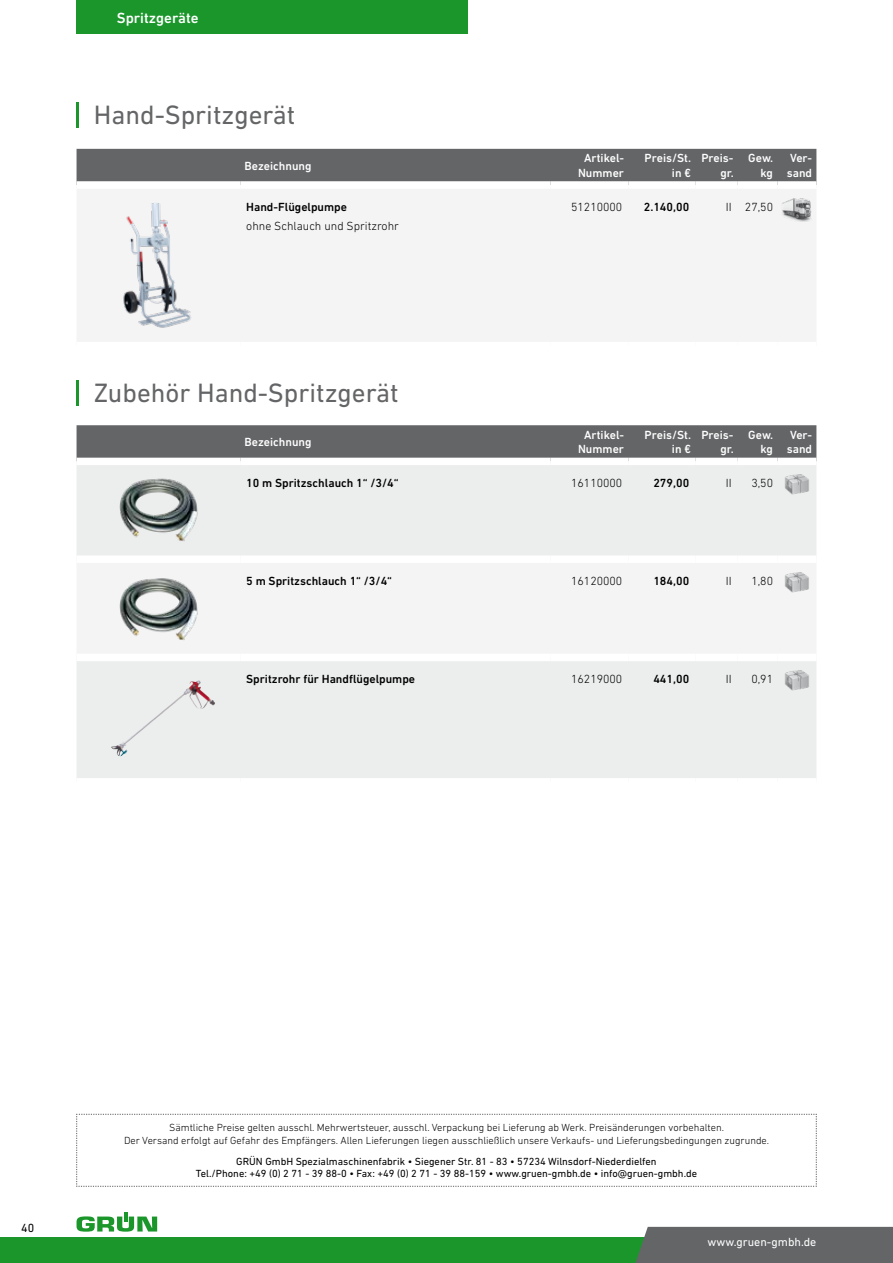
<style>
.page{position:relative;width:893px;height:1263px;background:#fff}
.page>*{position:absolute;margin:0;border:0;box-sizing:border-box;transform-origin:0 0}
.t1{font:27px "DIN Next LT Pro";color:#646567}
.t2{font:500 15px "DIN Next LT Pro";color:#fff}
.t3{font:500 12px/14.4px "DIN Next LT Pro";color:#fff;text-align:right}
.t4{font:500 12px "DIN Next LT Pro";color:#000}
.t5{font:300 12px "DIN Next LT Pro";color:#000}
.t6{font:12px "DIN Next LT Pro";color:#fff}
.t7{font:12px "DIN Next LT Pro";color:#000}
.t8{font:300 10.5px/12.6px "DIN Next LT Pro";color:#000;text-align:center}
.t9{font:10.5px/12.6px "DIN Next LT Pro";color:#000;text-align:center}
</style>
<div class="page">
<svg style="left:76px;top:1114px;width:741px;height:72px"></svg>
<div style="left:77px;top:149px;width:739px;height:32px;background:#646567"></div>
<div style="left:77px;top:189px;width:739px;height:153px;background:#f4f4f5"></div>
<img style="left:106px;top:202px;width:104px;height:127px">
<img style="left:781px;top:198px;width:32px;height:24px">
<hr style="left:77px;top:102px;width:2px;height:26px;background:#1a962b">
<hr style="left:77px;top:381px;width:2px;height:25px;background:#1a962b">
<div style="left:77px;top:425px;width:739px;height:33px;background:#646567"></div>
<div style="left:77px;top:465px;width:739px;height:313px;background:#eceded"></div>
<div style="left:77px;top:563px;width:739px;height:91px;background:#f4f4f5"></div>
<div style="left:77px;top:555px;width:163px;height:8px;background:#fff"></div>
<div style="left:240px;top:555px;width:311px;height:8px;background:#fff"></div>
<div style="left:551px;top:555px;width:77px;height:8px;background:#fff"></div>
<div style="left:628px;top:555px;width:67px;height:8px;background:#fff"></div>
<div style="left:695px;top:555px;width:43px;height:8px;background:#fff"></div>
<div style="left:738px;top:555px;width:39px;height:8px;background:#fff"></div>
<div style="left:777px;top:555px;width:39px;height:8px;background:#fff"></div>
<div style="left:77px;top:654px;width:163px;height:7px;background:#fff"></div>
<div style="left:240px;top:654px;width:311px;height:7px;background:#fff"></div>
<div style="left:551px;top:654px;width:77px;height:7px;background:#fff"></div>
<div style="left:628px;top:654px;width:67px;height:7px;background:#fff"></div>
<div style="left:695px;top:654px;width:43px;height:7px;background:#fff"></div>
<div style="left:738px;top:654px;width:39px;height:7px;background:#fff"></div>
<div style="left:777px;top:654px;width:39px;height:7px;background:#fff"></div>
<img style="left:117px;top:478px;width:82px;height:64px">
<img style="left:782px;top:474px;width:29px;height:20px">
<img style="left:117px;top:576px;width:82px;height:64px">
<img style="left:782px;top:572px;width:29px;height:20px">
<div style="left:111px;top:680px;width:87px;height:76px;background:#eceded"></div>
<img style="left:782px;top:670px;width:29px;height:20px">
<svg style="left:77px;top:1212px;width:80px;height:19px"></svg>
<div style="left:0;top:1237px;width:893px;height:26px;background:#1a962b"></div>
<div style="left:635px;top:1227px;width:258px;height:36px;background:#646567"></div>
<div style="left:77px;top:0;width:391px;height:34px;background:#1a962b"></div>
<h2 class="t2" style="left:117px;top:10px;width:83px">Spritzgeräte</h2>
<h1 class="t1" style="left:94px;top:99px;width:203px">Hand-Spritzgerät</h1>
<p class="t3" style="left:244px;top:158px;width:69px">Bezeichnung</p>
<p class="t3" style="left:578px;top:151px;width:47px;text-align:center">Artikel-<br>Nummer</p>
<p class="t3" style="left:645px;top:151px;width:48px">Preis/St. in €</p>
<p class="t3" style="left:701px;top:151px;width:34px">Preis&shy;gr.</p>
<p class="t3" style="left:748px;top:151px;width:26px">Gew. kg</p>
<p class="t3" style="left:787px;top:151px;width:27px;text-align:left">Ver&shy;sand</p>
<p class="t4" style="left:246px;top:200px;width:102px">Hand-Flügelpumpe</p>
<p class="t5" style="left:246px;top:219px;width:154px">ohne Schlauch und Spritzrohr</p>
<p class="t5" style="left:571px;top:200px;width:53px">51210000</p>
<p class="t4" style="left:644px;top:200px;width:47px">2.140,00</p>
<p class="t5" style="left:726px;top:200px;width:49px">II 27,50</p>
<h1 class="t1" style="left:94px;top:378px;width:306px">Zubehör Hand-Spritzgerät</h1>
<p class="t3" style="left:244px;top:435px;width:69px">Bezeichnung</p>
<p class="t3" style="left:578px;top:427px;width:47px;text-align:center">Artikel-<br>Nummer</p>
<p class="t3" style="left:645px;top:427px;width:48px">Preis/St. in €</p>
<p class="t3" style="left:701px;top:427px;width:34px">Preis&shy;gr.</p>
<p class="t3" style="left:748px;top:427px;width:26px">Gew. kg</p>
<p class="t3" style="left:787px;top:427px;width:27px;text-align:left">Ver&shy;sand</p>
<p class="t4" style="left:246px;top:476px;width:154px">10 m Spritzschlauch 1“ /3/4“</p>
<p class="t5" style="left:571px;top:476px;width:53px">16110000</p>
<p class="t4" style="left:653px;top:476px;width:37px">279,00</p>
<p class="t5" style="left:726px;top:476px;width:7px">II</p>
<p class="t5" style="left:751px;top:476px;width:23px">3,50</p>
<p class="t4" style="left:246px;top:574px;width:147px">5 m Spritzschlauch 1“ /3/4“</p>
<p class="t5" style="left:571px;top:574px;width:53px">16120000</p>
<p class="t4" style="left:653px;top:574px;width:37px">184,00</p>
<p class="t5" style="left:726px;top:574px;width:7px">II</p>
<p class="t5" style="left:751px;top:574px;width:23px">1,80</p>
<p class="t4" style="left:246px;top:672px;width:170px">Spritzrohr für Handflügelpumpe</p>
<p class="t5" style="left:571px;top:672px;width:53px">16219000</p>
<p class="t4" style="left:653px;top:672px;width:37px">441,00</p>
<p class="t5" style="left:726px;top:672px;width:7px">II</p>
<p class="t5" style="left:751px;top:672px;width:23px">0,91</p>
<p class="t7" style="left:21px;top:1220px;width:15px">40</p>
<p class="t8" style="left:124px;top:1121px;width:647px">Sämtliche Preise gelten ausschl. Mehrwertsteuer, ausschl. Verpackung bei Lieferung ab Werk. Preisänderungen vorbehalten.<br>Der Versand erfolgt auf Gefahr des Empfängers. Allen Lieferungen liegen ausschließlich unsere Verkaufs- und Lieferungsbedingungen zugrunde.</p>
<p class="t9" style="left:196px;top:1155px;width:503px">GRÜN GmbH Spezialmaschinenfabrik • Siegener Str. 81 - 83 • 57234 Wilnsdorf-Niederdielfen<br>Tel./Phone: +49 (0) 2 71 - 39 88-0 • Fax: +49 (0) 2 71 - 39 88-159 • www.gruen-gmbh.de • info@gruen-gmbh.de</p>
<p class="t6" style="left:707px;top:1235px;width:110px">www.gruen-gmbh.de</p>
</div>
